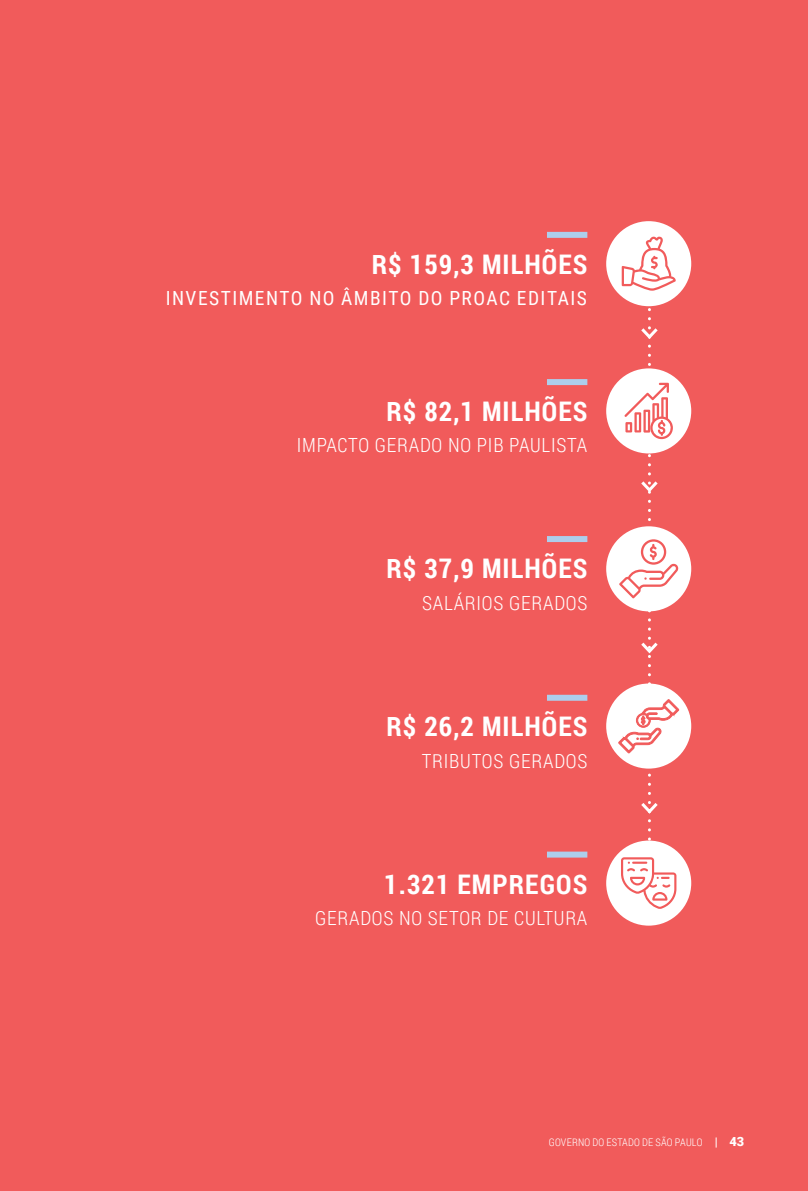
<style>
.page{position:relative;width:808px;height:1191px;background:#f15b5b}
.page>*{position:absolute;margin:0;border:0;box-sizing:border-box;transform-origin:0 0}
.t1{font:700 27px "Roboto Condensed";letter-spacing:.04em;color:#fff}
.t2{font:300 19.5px "Roboto Condensed";letter-spacing:.04em;color:#fff}
.t3{font:19.5px "Roboto Condensed";letter-spacing:.075em;color:#fff}
.t4{font:900 12.75px "Roboto";color:#fff}
.t5{font:300 10.5px "Roboto Condensed";letter-spacing:.015em;color:#fff}
</style>
<div class="page">
<div style="left:547px;top:232px;width:40px;height:6px;background:#adceec"></div>
<div style="left:547px;top:379px;width:40px;height:6px;background:#adceec"></div>
<div style="left:547px;top:695px;width:40px;height:6px;background:#adceec"></div>
<div style="left:547px;top:536px;width:40px;height:6px;background:#adceec"></div>
<div style="left:547px;top:851px;width:40px;height:6px;background:#adceec"></div>
<div style="left:606px;top:683px;width:85px;height:85px;background:#fff;border-radius:50%"></div>
<div style="left:606px;top:221px;width:85px;height:85px;background:#fff;border-radius:50%"></div>
<div style="left:606px;top:526px;width:85px;height:85px;background:#fff;border-radius:50%"></div>
<div style="left:606px;top:368px;width:85px;height:85px;background:#fff;border-radius:50%"></div>
<div style="left:606px;top:840px;width:85px;height:85px;background:#fff;border-radius:50%"></div>
<svg style="left:622px;top:237px;width:54px;height:54px"></svg>
<svg style="left:618px;top:300px;width:62px;height:621px"></svg>
<h1 class="t1" style="left:372px;top:245px;width:217px">R$ 159,3 MILHÕES</h1>
<p class="t3" style="left:166px;top:285px;width:423px">INVESTIMENTO NO ÂMBITO DO PROAC EDITAIS</p>
<h1 class="t1" style="left:386px;top:392px;width:202px">R$ 82,1 MILHÕES</h1>
<p class="t2" style="left:297px;top:432px;width:292px">IMPACTO GERADO NO PIB PAULISTA</p>
<h1 class="t1" style="left:386px;top:550px;width:202px">R$ 37,9 MILHÕES</h1>
<p class="t2" style="left:422px;top:589px;width:167px">SALÁRIOS GERADOS</p>
<h1 class="t1" style="left:386px;top:707px;width:202px">R$ 26,2 MILHÕES</h1>
<p class="t2" style="left:422px;top:747px;width:167px">TRIBUTOS GERADOS</p>
<h1 class="t1" style="left:384px;top:865px;width:205px">1.321 EMPREGOS</h1>
<p class="t2" style="left:315px;top:904px;width:274px">GERADOS NO SETOR DE CULTURA</p>
<p class="t5" style="left:549px;top:1134px;width:155px">GOVERNO DO ESTADO DE SÃO PAULO</p>
<p class="t4" style="left:729px;top:1132px;width:16px">43</p>
</div>
